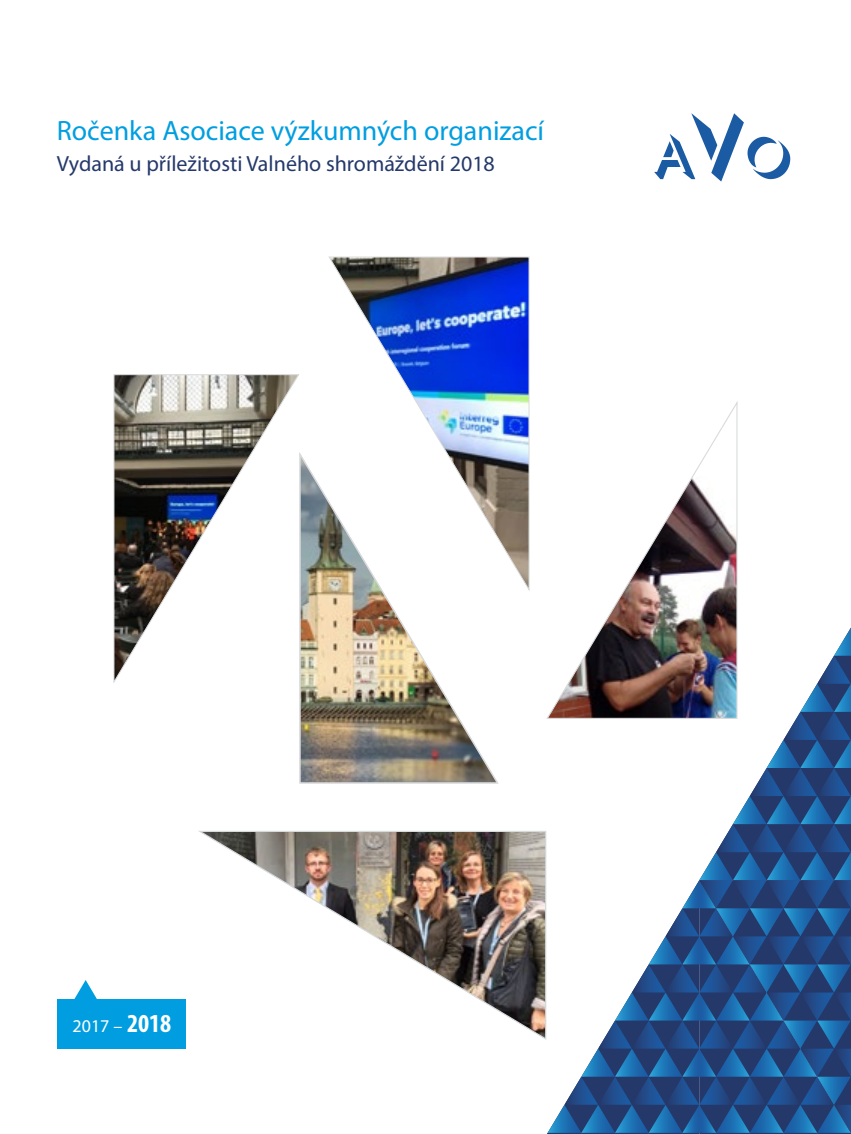
<style>
.page{position:relative;width:851px;height:1134px;background:#fff}
.page>*{position:absolute;margin:0;border:0;box-sizing:border-box;transform-origin:0 0}
.t1{font:28px "Myriad Pro";color:#009ee0}
.t2{font:22px "Myriad Pro";color:#24386a}
.t3{font:18px "Myriad Pro";color:#fff}
.s1{font-weight:700;font-stretch:condensed;font-size:26px}
</style>
<div class="page">
<div style="left:58px;top:999px;width:128px;height:50px;background:#009ee0"></div>
<svg style="left:547px;top:627px;width:304px;height:507px"></svg>
<svg style="left:113px;top:374px;width:186px;height:309px"></svg>
<img style="left:199px;top:831px;width:348px;height:209px">
<img style="left:329px;top:256px;width:201px;height:335px">
<img style="left:546px;top:401px;width:192px;height:319px">
<svg style="left:74px;top:980px;width:23px;height:19px"></svg>
<svg style="left:654px;top:113px;width:136px;height:68px"></svg>
<img style="left:299px;top:450px;width:200px;height:334px">
<p class="t1" style="left:57px;top:113px;width:489px">Ročenka Asociace výzkumných organizací</p>
<p class="t2" style="left:57px;top:150px;width:439px">Vydaná u příležitosti Valného shromáždění 2018</p>
<p class="t3" style="left:73px;top:1015px;width:100px">2017 – <span class="s1">2018</span></p>
</div>
